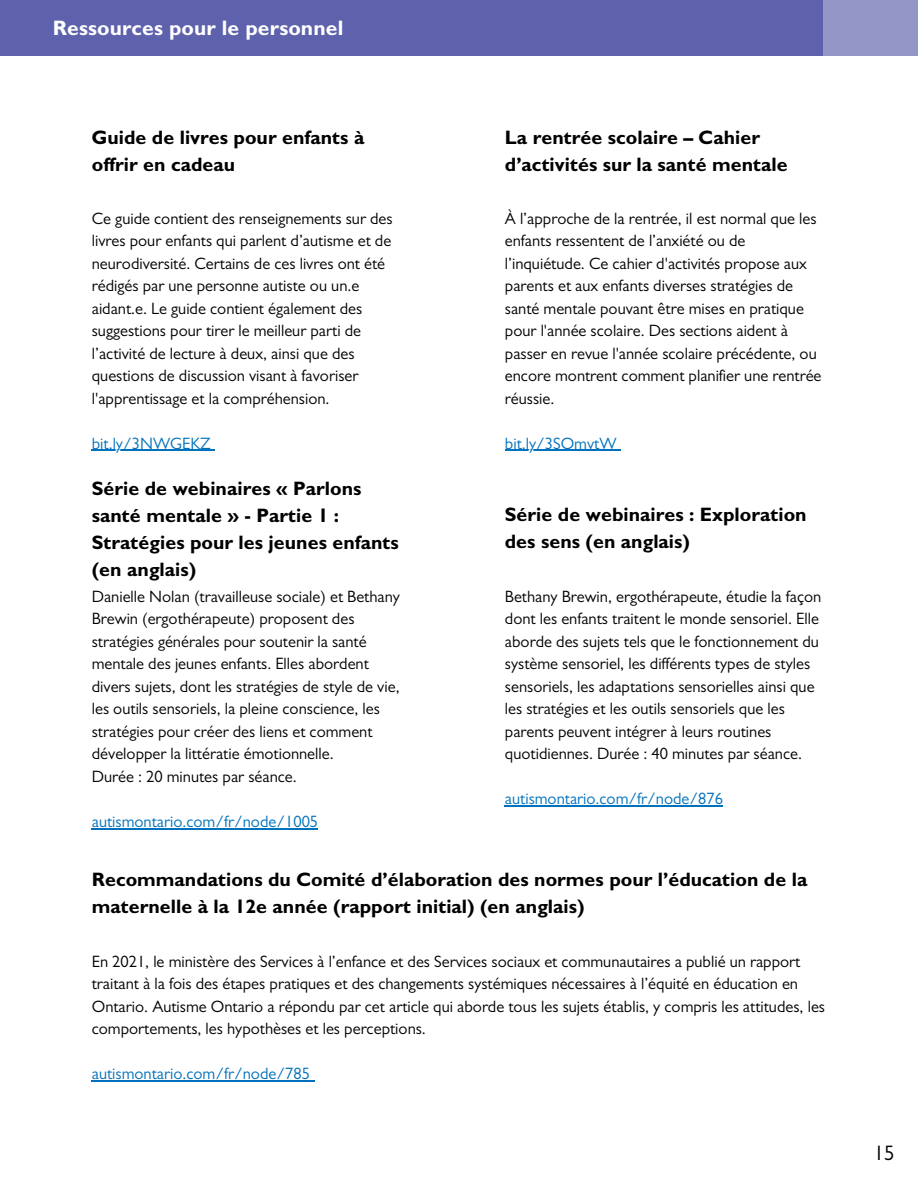
<style>
.page{position:relative;width:918px;height:1188px;background:#fff}
.page>*{position:absolute;margin:0;border:0;box-sizing:border-box;transform-origin:0 0}
.t1{font:700 21px "Gill Sans";letter-spacing:.005em;color:#fff}
.t2{font:21px "Gill Sans";color:#000}
.t3{font:700 19.5px/27px "Gill Sans";color:#000}
.t4{font:16.5px/22.5px "Gill Sans";color:#000}
.t5{font:16.5px "Gill Sans";color:#0071bc}
</style>
<div class="page">
<hr style="left:505px;top:450px;width:112px;height:1px;background:#0071bc">
<hr style="left:92px;top:828px;width:226px;height:1px;background:#0071bc">
<hr style="left:505px;top:806px;width:218px;height:1px;background:#0071bc">
<hr style="left:92px;top:1081px;width:218px;height:1px;background:#0071bc">
<div style="left:0;top:0;width:823px;height:55px;background:#5e62ac"></div>
<div style="left:819px;top:0;width:99px;height:55px;background:#9396c7"></div>
<hr style="left:92px;top:450px;width:119px;height:1px;background:#0071bc">
<p class="t1" style="left:53px;top:20px;width:292px">Ressources pour le personnel</p>
<p class="t3" style="left:92px;top:127px;width:274px">Guide de livres pour enfants à offrir en cadeau</p>
<p class="t4" style="left:92px;top:210px;width:302px">Ce guide contient des renseignements sur des livres pour enfants qui parlent d’autisme et de neurodiversité. Certains de ces livres ont été rédigés par une personne autiste ou un.e aidant.e. Le guide contient également des suggestions pour tirer le meilleur parti de l’activité de lecture à deux, ainsi que des questions de discussion visant à favoriser l'apprentissage et la compréhension.</p>
<p class="t5" style="left:92px;top:438px;width:121px">bit.ly/3NWGEKZ</p>
<p class="t3" style="left:92px;top:478px;width:309px">Série de webinaires « Parlons santé mentale » - Partie 1 :<br>Stratégies pour les jeunes enfants (en anglais)</p>
<p class="t4" style="left:92px;top:588px;width:310px">Danielle Nolan (travailleuse sociale) et Bethany Brewin (ergothérapeute) proposent des stratégies générales pour soutenir la santé mentale des jeunes enfants. Elles abordent divers sujets, dont les stratégies de style de vie, les outils sensoriels, la pleine conscience, les stratégies pour créer des liens et comment développer la littératie émotionnelle.</p>
<p class="t4" style="left:92px;top:768px;width:206px">Durée : 20 minutes par séance.</p>
<p class="t5" style="left:92px;top:816px;width:228px">autismontario.com/fr/node/1005</p>
<p class="t3" style="left:505px;top:127px;width:284px">La rentrée scolaire – Cahier d’activités sur la santé mentale</p>
<p class="t4" style="left:505px;top:210px;width:318px">À l’approche de la rentrée, il est normal que les enfants ressentent de l’anxiété ou de l’inquiétude. Ce cahier d'activités propose aux parents et aux enfants diverses stratégies de santé mentale pouvant être mises en pratique pour l'année scolaire. Des sections aident à passer en revue l'année scolaire précédente, ou encore montrent comment planifier une rentrée réussie.</p>
<p class="t5" style="left:505px;top:438px;width:113px">bit.ly/3SOmvtW</p>
<p class="t3" style="left:505px;top:504px;width:303px">Série de webinaires : Exploration des sens (en anglais)</p>
<p class="t4" style="left:505px;top:588px;width:318px">Bethany Brewin, ergothérapeute, étudie la façon dont les enfants traitent le monde sensoriel. Elle aborde des sujets tels que le fonctionnement du système sensoriel, les différents types de styles sensoriels, les adaptations sensorielles ainsi que les stratégies et les outils sensoriels que les parents peuvent intégrer à leurs routines quotidiennes. Durée : 40 minutes par séance.</p>
<p class="t5" style="left:505px;top:793px;width:220px">autismontario.com/fr/node/876</p>
<p class="t3" style="left:92px;top:869px;width:717px">Recommandations du Comité d’élaboration des normes pour l’éducation de la maternelle à la 12e année (rapport initial) (en anglais)</p>
<p class="t4" style="left:92px;top:953px;width:735px">En 2021, le ministère des Services à l’enfance et des Services sociaux et communautaires a publié un rapport traitant à la fois des étapes pratiques et des changements systémiques nécessaires à l’équité en éducation en Ontario. Autisme Ontario a répondu par cet article qui aborde tous les sujets établis, y compris les attitudes, les comportements, les hypothèses et les perceptions.</p>
<p class="t5" style="left:92px;top:1068px;width:220px">autismontario.com/fr/node/785</p>
<p class="t2" style="left:874px;top:1145px;width:22px">15</p>
</div>
